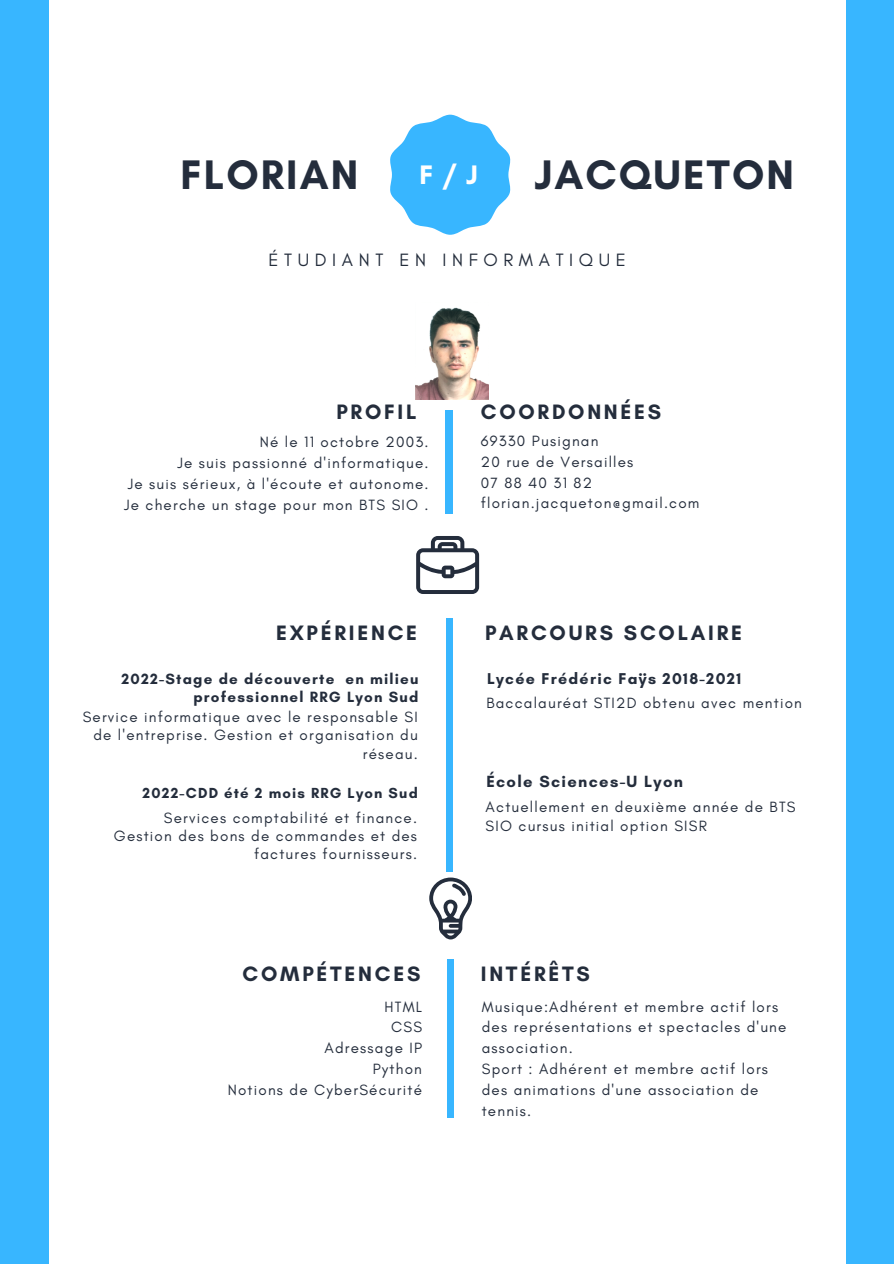
<style>
.page{position:relative;width:894px;height:1264px;background:#fff}
.page>*{position:absolute;margin:0;border:0;box-sizing:border-box;transform-origin:0 0}
.t1{font:700 42px "Glacial Indifference";letter-spacing:.05em;color:#242d3c}
.t2{font:700 27.3px "Glacial Indifference";color:#fff}
.t3{font:700 21.15px "Glacial Indifference";letter-spacing:.13em;color:#242d3c}
.t4{font:18.15px "Glacial Indifference";letter-spacing:.31em;color:#242d3c}
.t5{font:700 16.5px "Glacial Indifference";letter-spacing:.08em;color:#242d3c}
.t6{font:700 15.9px "Glacial Indifference";letter-spacing:.08em;color:#242d3c}
.t7{font:15.15px/20.9px "Glacial Indifference";letter-spacing:.08em;color:#242d3c;text-align:right}
.t8{font:700 15.15px/18px "Glacial Indifference";letter-spacing:.08em;color:#242d3c;text-align:right}
.t9{font:700 14.85px "Glacial Indifference";letter-spacing:.08em;color:#242d3c}
</style>
<div class="page">
<div style="left:445px;top:410px;width:7px;height:103px;background:#38b6ff"></div>
<svg style="left:416px;top:536px;width:63px;height:58px"></svg>
<div style="left:446px;top:618px;width:6px;height:253px;background:#38b6ff"></div>
<svg style="left:429px;top:877px;width:42px;height:62px"></svg>
<div style="left:447px;top:958px;width:6px;height:159px;background:#38b6ff"></div>
<div style="left:0;top:0;width:49px;height:1263px;background:#38b6ff"></div>
<div style="left:846px;top:0;width:47px;height:1263px;background:#38b6ff"></div>
<svg style="left:390px;top:115px;width:120px;height:119px"></svg>
<img style="left:415px;top:307px;width:73px;height:92px">
<h1 class="t1" style="left:180px;top:149px;width:179px">FLORIAN</h1>
<h2 class="t2" style="left:419px;top:158px;width:60px">F/J</h2>
<h1 class="t1" style="left:534px;top:149px;width:261px">JACQUETON</h1>
<p class="t4" style="left:268px;top:249px;width:359px">ÉTUDIANT EN INFORMATIQUE</p>
<h3 class="t3" style="left:336px;top:399px;width:81px">PROFIL</h3>
<p class="t7" style="left:124px;top:431px;width:306px">Né le 11 octobre 2003.<br>Je suis passionné d'informatique.<br>Je suis sérieux, à l'écoute et autonome.<br>Je cherche un stage pour mon BTS SIO .</p>
<h3 class="t3" style="left:276px;top:620px;width:143px">EXPÉRIENCE</h3>
<p class="t8" style="left:121px;top:670px;width:298px">2022-Stage de découverte en milieu professionnel RRG Lyon Sud</p>
<p class="t7" style="left:83px;top:708px;width:336px;line-height:18px">Service informatique avec le responsable SI de l'entreprise. Gestion et organisation du réseau.</p>
<p class="t9" style="left:143px;top:784px;width:276px">2022-CDD été 2 mois RRG Lyon Sud</p>
<p class="t7" style="left:114px;top:808px;width:305px;line-height:18px">Services comptabilité et finance.<br>Gestion des bons de commandes et des factures fournisseurs.</p>
<h3 class="t3" style="left:242px;top:960px;width:179px">COMPÉTENCES</h3>
<p class="t7" style="left:228px;top:995px;width:196px">HTML<br>CSS<br>Adressage IP<br>Python<br>Notions de CyberSécurité</p>
<h3 class="t3" style="left:480px;top:399px;width:182px">COORDONNÉES</h3>
<p class="t7" style="left:480px;top:430px;width:220px;text-align:left">69330 Pusignan<br>20 rue de Versailles<br>07 88 40 31 82 florian.jacqueton@gmail.com</p>
<h3 class="t3" style="left:485px;top:620px;width:258px">PARCOURS SCOLAIRE</h3>
<p class="t6" style="left:487px;top:669px;width:255px">Lycée Frédéric Faÿs 2018-2021</p>
<p class="t7" style="left:486px;top:692px;width:317px">Baccalauréat STI2D obtenu avec mention</p>
<p class="t5" style="left:486px;top:771px;width:198px">École Sciences-U Lyon</p>
<p class="t7" style="left:485px;top:797px;width:311px;line-height:18.6px;text-align:left">Actuellement en deuxième année de BTS<br>SIO cursus initial option SISR</p>
<h3 class="t3" style="left:480px;top:960px;width:110px">INTÉRÊTS</h3>
<p class="t7" style="left:481px;top:995px;width:306px;text-align:left">Musique:Adhérent et membre actif lors des représentations et spectacles d'une association.<br>Sport : Adhérent et membre actif lors des animations d'une association de tennis.</p>
</div>
